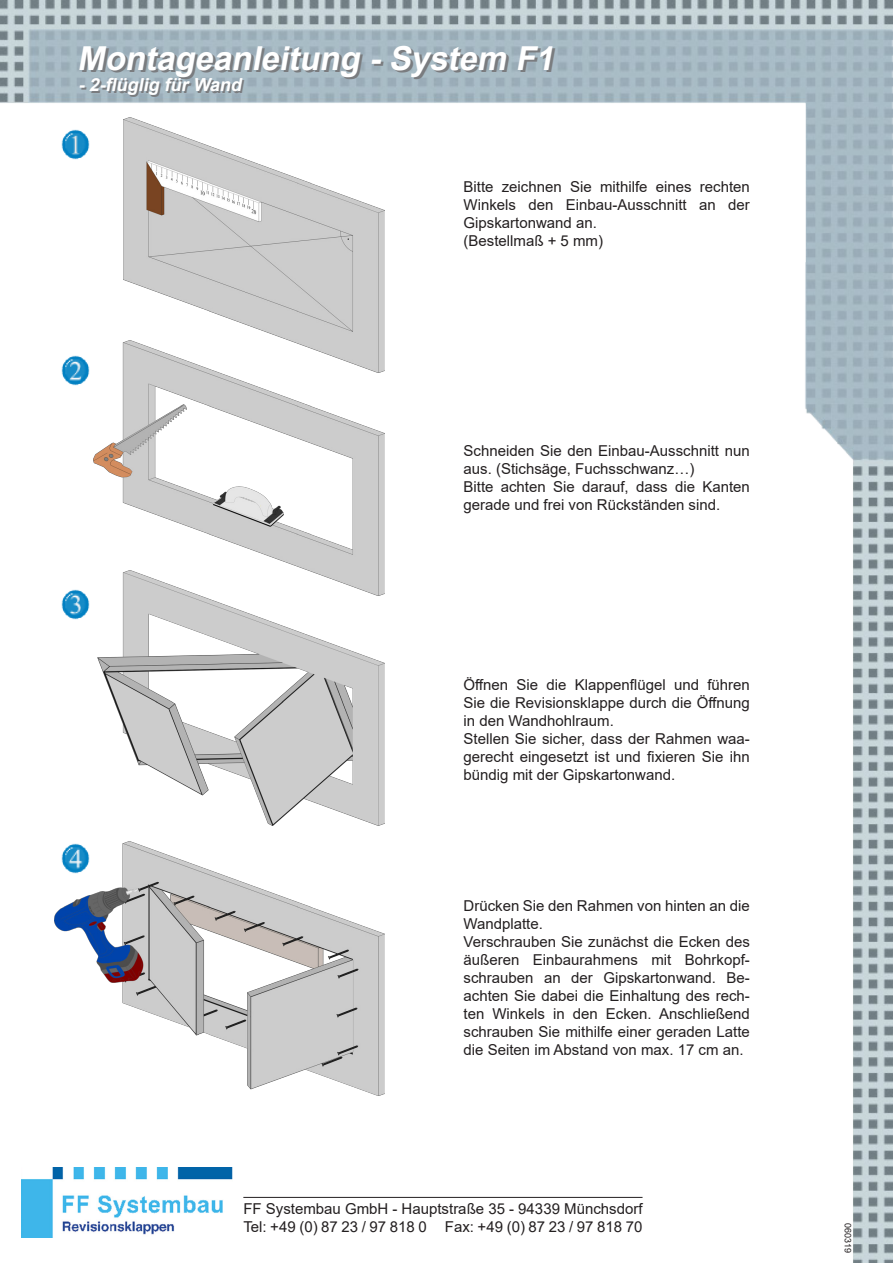
<style>
.page{position:relative;width:893px;height:1263px;background:#fff}
.page>*{position:absolute;margin:0;border:0;box-sizing:border-box;transform-origin:0 0}
.t1{font:italic 700 33px "Arial";color:#fff}
.t2{font:italic 700 18px "Arial";color:#fff}
.t3{font:15px/18px "Arial";color:#231f20;text-align:justify}
.t4{font:9px "Arial";color:#231f20}
</style>
<div class="page">
<img style="left:0;top:0;width:893px;height:1263px">
<img style="left:58px;top:126px;width:35px;height:36px">
<img style="left:58px;top:352px;width:35px;height:36px">
<img style="left:58px;top:587px;width:35px;height:36px">
<img style="left:123px;top:118px;width:262px;height:223px">
<img style="left:93px;top:341px;width:292px;height:254px">
<img style="left:97px;top:571px;width:288px;height:255px">
<img style="left:55px;top:841px;width:330px;height:255px">
<hr style="left:243px;top:1197px;width:399px;height:1px;background:#231f20">
<img style="left:21px;top:1167px;width:212px;height:71px">
<p class="t1" style="left:77px;top:35px;width:487px">Montageanleitung -System F1</p>
<p class="t2" style="left:78px;top:72px;width:169px">-2-flüglig fürWand</p>
<p class="t3" style="left:463px;top:178px;width:288px">Bitte zeichnen Sie mithilfe eines rechten Winkels den Einbau-Ausschnitt an der Gipskartonwand an.</p>
<p class="t3" style="left:463px;top:232px;width:141px">(Bestellmaß + 5 mm)</p>
<p class="t3" style="left:463px;top:442px;width:288px">Schneiden Sie den Einbau-Ausschnitt nun aus. (Stichsäge, Fuchsschwanz…)</p>
<p class="t3" style="left:463px;top:478px;width:288px">Bitte achten Sie darauf, dass die Kanten gerade und frei von Rückständen sind.</p>
<p class="t3" style="left:463px;top:676px;width:288px">Öffnen Sie die Klappenflügel und führen Sie die Revisionsklappe durch die Öffnung in den Wandhohlraum.</p>
<p class="t3" style="left:463px;top:730px;width:288px">Stellen Sie sicher, dass der Rahmen waa&shy;gerecht eingesetzt ist und fixieren Sie ihn bündig mit der Gipskartonwand.</p>
<p class="t3" style="left:463px;top:896px;width:288px">Drücken Sie den Rahmen von hinten an die<br>Wandplatte.</p>
<p class="t3" style="left:463px;top:932px;width:288px">Verschrauben Sie zunächst die Ecken des äußeren Einbaurahmens mit Bohrkopf&shy;schrauben an der Gipskartonwand. Be&shy;achten Sie dabei die Einhaltung des rech&shy;ten Winkels in den Ecken. Anschließend schrauben Sie mithilfe einer geraden Latte die Seiten im Abstand von max. 17 cm an.</p>
<p class="t3" style="left:243px;top:1199px;width:401px">FF Systembau GmbH - Hauptstraße 35 - 94339 Münchsdorf</p>
<p class="t3" style="left:243px;top:1217px;width:401px">Tel: +49 (0) 87 23 / 97 818 0 Fax: +49 (0) 87 23 / 97 818 70</p>
<p class="t4" style="left:854px;top:1223px;width:32px;rotate:90deg">060319</p>
</div>
